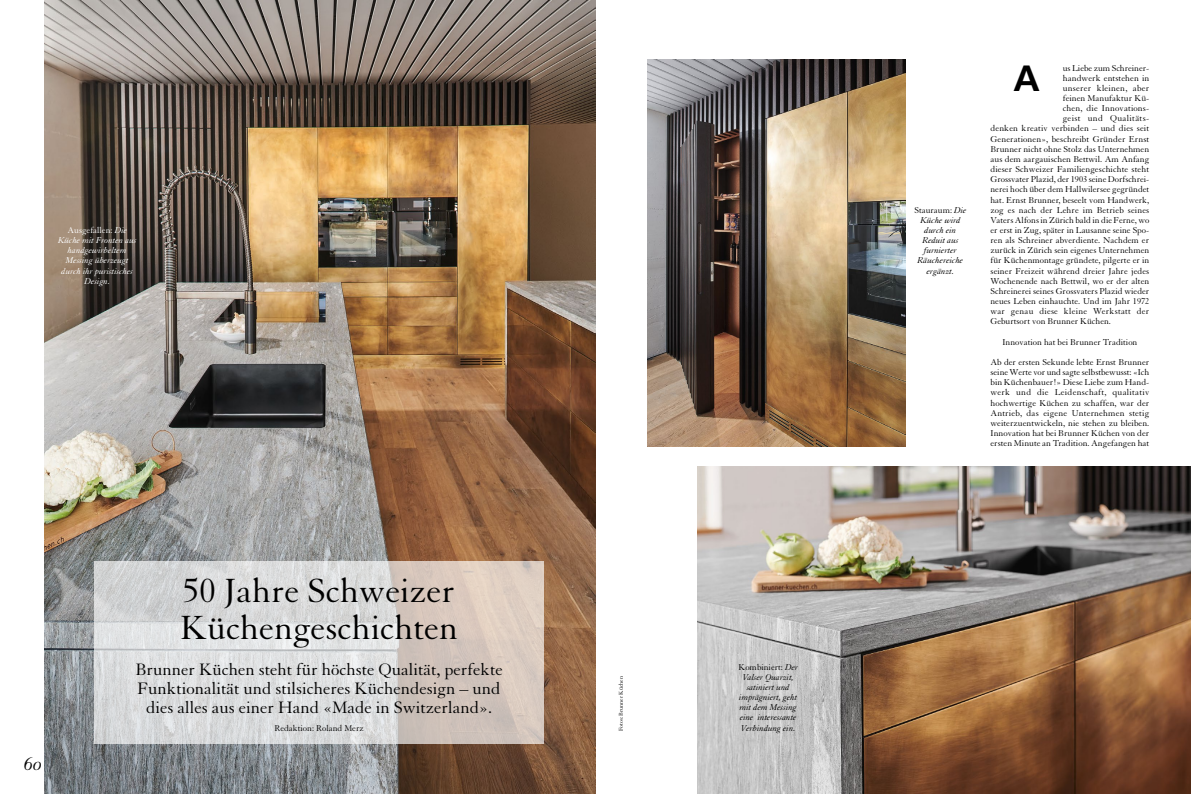
<style>
.page{position:relative;width:1191px;height:794px;background:#fff}
.page>*{position:absolute;margin:0;border:0;box-sizing:border-box;transform-origin:0 0}
.t1{font:36.5px/36.5px "Granjon LT Std";color:#000}
.t2{font:700 36.5px "Frutiger";color:#000}
.t3{font:20px "Granjon Italic Os F";color:#000}
.t4{font:18px/18.7px "Granjon LT Std";color:#000;text-align:center}
.t5{font:9.2px/10.1px "Granjon LT Std";color:#000;text-align:justify}
.t6{font:italic 9.2px/10.1px "Granjon LT Std";color:#000;text-align:center}
.t7{font:italic 9.2px/10.1px "Granjon LT Std";color:#fff;text-align:center}
.t8{font:9.2px "Granjon LT Std";letter-spacing:.025em;color:#000}
.t9{font:9.2px "Granjon LT Std";letter-spacing:.02em;color:#000}
.t10{font:9.2px "Granjon LT Std";letter-spacing:.03em;color:#000}
.t11{font:6px "Granjon LT Std";color:#000}
.s1{font-style:normal}
</style>
<div class="page">
<img style="left:647px;top:60px;width:258px;height:386px">
<img style="left:697px;top:466px;width:494px;height:328px">
<img style="left:44px;top:0;width:551px;height:794px">
<svg style="left:94px;top:560px;width:449px;height:183px;background:#d8d4d2"></svg>
<p class="t7" style="left:58px;top:225px;width:80px"><span class="s1">Ausgefallen:</span> Die<br>Küche mit Fronten aus handgewirbeltem<br>Messing überzeugt durch ihr puristisches<br>Design.</p>
<h2 class="t3" style="left:24px;top:753px;width:19px">60</h2>
<h1 class="t1" style="left:180px;top:573px;width:279px">50 Jahre Schweizer<br>Küchengeschichten</h1>
<h3 class="t4" style="left:135px;top:661px;width:369px">Brunner Küchen steht für höchste Qualität, perfekte<br>Funktionalität und stilsicheres Küchendesign – und dies alles aus einer Hand «Made in Switzerland».</h3>
<p class="t5" style="left:274px;top:724px;width:91px">Redaktion: Roland Merz</p>
<p class="t11" style="left:618px;top:731px;width:57px;rotate:-90deg">Fotos: Brunner Küchen</p>
<p class="t6" style="left:738px;top:662px;width:61px"><span class="s1">Kombiniert:</span> Der<br>Valser Quarzit, satiniert und imprägniert, geht mit dem Messing eine interessante<br>Verbindung ein.</p>
<p class="t6" style="left:914px;top:205px;width:54px"><span class="s1">Stauraum:</span> Die<br>Küche wird durch ein<br>Reduit aus furnierter<br>Räuchereiche ergänzt.</p>
<p class="t5" style="left:1062px;top:63px;width:88px">us Liebe zum Schreiner-</p>
<p class="t5" style="left:1062px;top:73px;width:88px">handwerk entstehen in</p>
<p class="t9" style="left:1062px;top:83px;width:88px">unserer kleinen, aber</p>
<p class="t5" style="left:1062px;top:93px;width:88px">feinen Manufaktur Kü-</p>
<p class="t5" style="left:1062px;top:103px;width:88px">chen, die Innovations-</p>
<p class="t10" style="left:1062px;top:113px;width:88px">geist und Qualitäts-</p>
<p class="t5" style="left:990px;top:124px;width:160px">denken kreativ verbinden – und dies seit</p>
<p class="t5" style="left:990px;top:134px;width:160px">Generationen», beschreibt Gründer Ernst</p>
<p class="t5" style="left:990px;top:144px;width:160px">Brunner nicht ohne Stolz das Unternehmen</p>
<p class="t5" style="left:990px;top:154px;width:160px">aus dem aargauischen Bettwil. Am Anfang</p>
<p class="t5" style="left:990px;top:164px;width:160px">dieser Schweizer Familiengeschichte steht</p>
<p class="t5" style="left:990px;top:174px;width:160px">Grossvater Plazid, der 1903 seine Dorfschrei-</p>
<p class="t5" style="left:990px;top:185px;width:160px">nerei hoch über dem Hallwilersee gegründet</p>
<p class="t5" style="left:990px;top:195px;width:160px">hat. Ernst Brunner, beseelt vom Handwerk,</p>
<p class="t5" style="left:990px;top:205px;width:160px">zog es nach der Lehre im Betrieb seines</p>
<p class="t5" style="left:990px;top:215px;width:160px">Vaters Alfons in Zürich bald in die Ferne, wo</p>
<p class="t5" style="left:990px;top:225px;width:160px">er erst in Zug, später in Lausanne seine Spo-</p>
<p class="t5" style="left:990px;top:235px;width:160px">ren als Schreiner abverdiente. Nachdem er</p>
<p class="t5" style="left:990px;top:246px;width:160px">zurück in Zürich sein eigenes Unternehmen</p>
<p class="t5" style="left:990px;top:256px;width:160px">für Küchenmontage gründete, pilgerte er in</p>
<p class="t5" style="left:990px;top:266px;width:160px">seiner Freizeit während dreier Jahre jedes</p>
<p class="t5" style="left:990px;top:276px;width:160px">Wochenende nach Bettwil, wo er der alten</p>
<p class="t5" style="left:990px;top:286px;width:160px">Schreinerei seines Grossvaters Plazid wieder</p>
<p class="t5" style="left:990px;top:296px;width:160px">neues Leben einhauchte. Und im Jahr 1972</p>
<p class="t8" style="left:990px;top:306px;width:160px">war genau diese kleine Werkstatt der</p>
<p class="t5" style="left:990px;top:317px;width:122px">Geburtsort von Brunner Küchen.</p>
<p class="t5" style="left:1002px;top:337px;width:136px">Innovation hat bei Brunner Tradition</p>
<p class="t5" style="left:990px;top:357px;width:160px">Ab der ersten Sekunde lebte Ernst Brunner seine Werte vor und sagte selbstbewusst: «Ich bin Küchenbauer!» Diese Liebe zum Hand&shy;werk und die Leidenschaft, qualitativ hochwertige Küchen zu schaffen, war der Antrieb, das eigene Unternehmen stetig weiterzuentwickeln, nie stehen zu bleiben.<br>Innovation hat bei Brunner Küchen von der ersten Minute an Tradition. Angefangen hat</p>
<h1 class="t2" style="left:1013px;top:57px;width:28px">A</h1>
</div>
